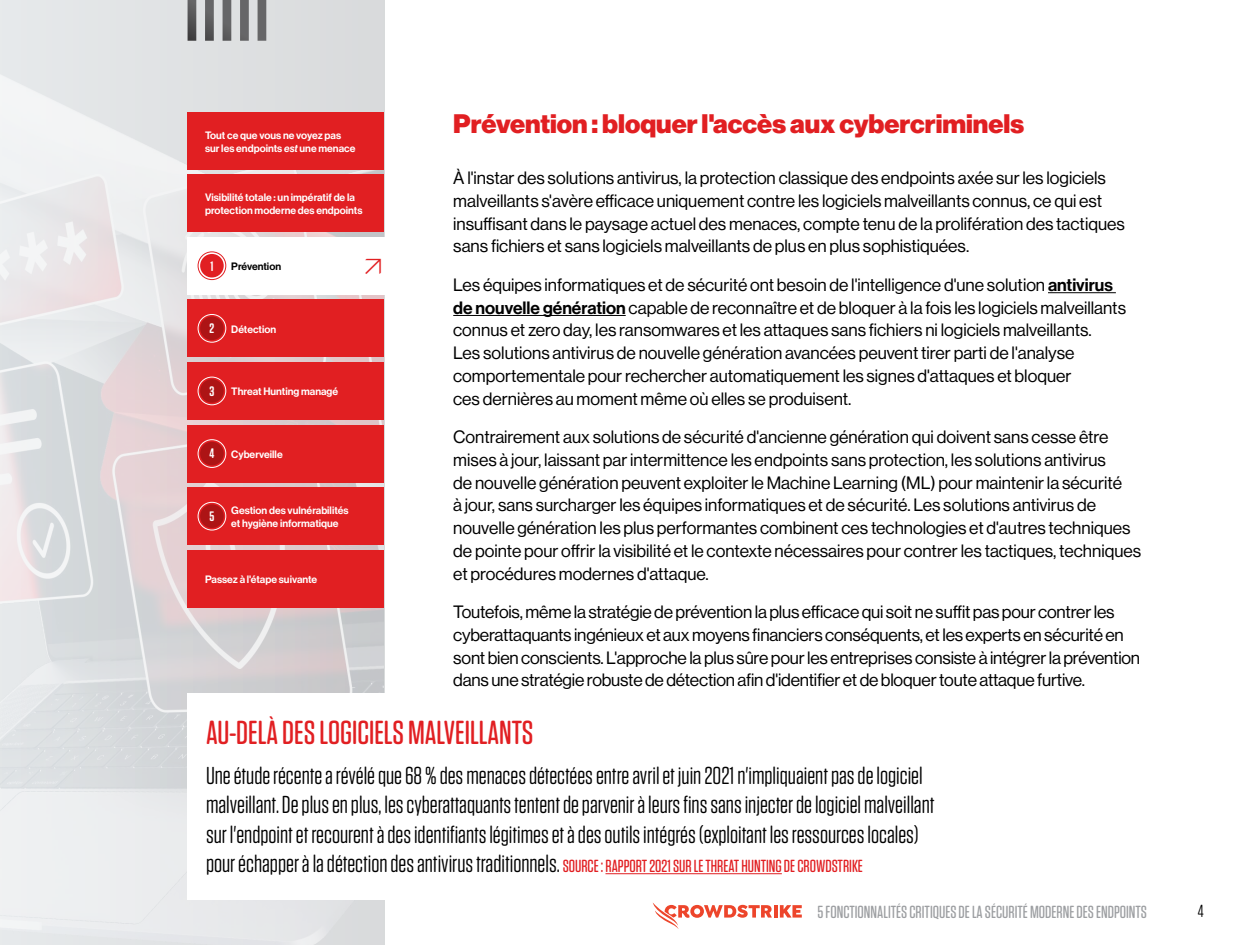
<style>
.page{position:relative;width:1260px;height:945px;background:#fff}
.page>*{position:absolute;margin:0;border:0;box-sizing:border-box;transform-origin:0 0}
.Chapter_Title{font:500 33.25px "Tungsten Rounded";color:#e11f22}
.C3_Heading{font:900 26.25px "Haas Grot Disp 95";color:#e11f22}
.Chapter_Title-2{font:24.5px/29.4px "Tungsten Rounded";color:#000}
.t1{font:300 24.5px "Helvetica Now Display";color:#e11f22}
.C1_-_Basic_Paragraph{font:17.5px/22.8px "Haas Grot Disp 55 Roman";color:#000}
.t2{font:500 17.5px "Tungsten Rounded";color:#9d9fa2}
.t3{font:17.5px "Tungsten Rounded";color:#000}
.t4{font:600 13.65px "Tungsten Rounded";color:#fff}
.t5{font:500 10.5px/12.6px "Haas Grot Disp 65";color:#fff}
.t6{font:500 10.5px "Haas Grot Disp 65";color:#000}
.s1{font-family:"Haas Grot Disp 66";font-style:italic}
.s2{font-family:"Haas Grot Disp 65";font-weight:500}
.s3{font-weight:500;font-size:17.5px;color:#e11f22}
</style>
<div class="page">
<hr style="left:774px;top:905px;width:4px;height:13px;background:#ed452b">
<svg style="left:780px;top:905px;width:22px;height:13px"></svg>
<svg style="left:653px;top:903px;width:119px;height:26px"></svg>
<img style="left:0;top:0;width:384px;height:945px">
<hr style="left:1048px;top:292px;width:68px;height:1px;background:#000">
<hr style="left:453px;top:315px;width:173px;height:1px;background:#000">
<div style="left:188px;top:237px;width:197px;height:57px;background:#fff"></div>
<div style="left:188px;top:550px;width:196px;height:58px;background:#e11f22"></div>
<div style="left:188px;top:112px;width:196px;height:58px;background:#e11f22"></div>
<div style="left:188px;top:174px;width:196px;height:58px;background:#e11f22"></div>
<div style="left:188px;top:693px;width:201px;height:207px;background:#fff"></div>
<hr style="left:605px;top:873px;width:177px;height:1px;background:#e11f22">
<svg style="left:188px;top:0;width:78px;height:41px;background:#98999b"></svg>
<div style="left:200px;top:254px;width:24px;height:24px;background:#e11f22;border-radius:50%"></div>
<div style="left:198px;top:252px;width:28px;height:28px;border:1px solid #e11f22;border-radius:50%"></div>
<div style="left:188px;top:300px;width:196px;height:57px;background:#e11f22"></div>
<div style="left:188px;top:362px;width:196px;height:58px;background:#e11f22"></div>
<div style="left:188px;top:425px;width:196px;height:57px;background:#e11f22"></div>
<div style="left:188px;top:487px;width:196px;height:58px;background:#e11f22"></div>
<div style="left:200px;top:317px;width:24px;height:23px;background:#ad1415;border-radius:50%"></div>
<div style="left:198px;top:314px;width:28px;height:28px;border:1px solid #fff;border-radius:50%"></div>
<div style="left:200px;top:379px;width:24px;height:24px;background:#ad1415;border-radius:50%"></div>
<div style="left:198px;top:377px;width:28px;height:28px;border:1px solid #fff;border-radius:50%"></div>
<div style="left:200px;top:442px;width:24px;height:23px;background:#ad1415;border-radius:50%"></div>
<div style="left:198px;top:440px;width:28px;height:28px;border:1px solid #fff;border-radius:50%"></div>
<div style="left:200px;top:504px;width:24px;height:24px;background:#ad1415;border-radius:50%"></div>
<div style="left:198px;top:502px;width:28px;height:28px;border:1px solid #fff;border-radius:50%"></div>
<p class="t5" style="left:205px;top:129px;width:152px">Tout ce que vous ne voyez pas sur les endpoints <span class="s1">est</span> une menace</p>
<p class="t5" style="left:205px;top:191px;width:159px">Visibilité totale : un impératif de la protection moderne des endpoints</p>
<p class="t4" style="left:211px;top:259px;width:4px">1</p>
<p class="t6" style="left:231px;top:260px;width:51px">Prévention</p>
<p class="t4" style="left:210px;top:322px;width:6px">2</p>
<p class="t5" style="left:231px;top:323px;width:46px">Détection</p>
<p class="t1" style="left:361px;top:250px;width:25px">↗</p>
<p class="t4" style="left:210px;top:384px;width:6px">3</p>
<p class="t5" style="left:231px;top:385px;width:108px">Threat Hunting managé</p>
<p class="t4" style="left:210px;top:447px;width:6px">4</p>
<p class="t5" style="left:231px;top:448px;width:53px">Cyberveille</p>
<p class="t4" style="left:210px;top:509px;width:6px">5</p>
<p class="t5" style="left:231px;top:504px;width:119px">Gestion des vulnérabilités et hygiène informatique</p>
<p class="t5" style="left:205px;top:573px;width:114px">Passez à l'étape suivante</p>
<p class="C3_Heading" style="left:453px;top:109px;width:572px">Prévention : bloquer l'accès aux cybercriminels</p>
<p class="C1_-_Basic_Paragraph" style="left:453px;top:167px;width:673px">À l'instar des solutions antivirus, la protection classique des endpoints axée sur les logiciels malveillants s'avère efficace uniquement contre les logiciels malveillants connus, ce qui est insuffisant dans le paysage actuel des menaces, compte tenu de la prolifération des tactiques sans fichiers et sans logiciels malveillants de plus en plus sophistiquées.</p>
<p class="C1_-_Basic_Paragraph" style="left:453px;top:274px;width:674px">Les équipes informatiques et de sécurité ont besoin de l'intelligence d'une solution <span class="s2">antivirus de nouvelle génération</span> capable de reconnaître et de bloquer à la fois les logiciels malveillants connus et zero day, les ransomwares et les attaques sans fichiers ni logiciels malveillants.<br>Les solutions antivirus de nouvelle génération avancées peuvent tirer parti de l'analyse comportementale pour rechercher automatiquement les signes d'attaques et bloquer<br>ces dernières au moment même où elles se produisent.</p>
<p class="C1_-_Basic_Paragraph" style="left:453px;top:426px;width:689px">Contrairement aux solutions de sécurité d'ancienne génération qui doivent sans cesse être mises à jour, laissant par intermittence les endpoints sans protection, les solutions antivirus<br>de nouvelle génération peuvent exploiter le Machine Learning (ML) pour maintenir la sécurité<br>à jour, sans surcharger les équipes informatiques et de sécurité. Les solutions antivirus de nouvelle génération les plus performantes combinent ces technologies et d'autres techniques de pointe pour offrir la visibilité et le contexte nécessaires pour contrer les tactiques, techniques et procédures modernes d'attaque.</p>
<p class="C1_-_Basic_Paragraph" style="left:453px;top:601px;width:688px">Toutefois, même la stratégie de prévention la plus efficace qui soit ne suffit pas pour contrer les cyberattaquants ingénieux et aux moyens financiers conséquents, et les experts en sécurité en sont bien conscients. L'approche la plus sûre pour les entreprises consiste à intégrer la prévention dans une stratégie robuste de détection afin d'identifier et de bloquer toute attaque furtive.</p>
<p class="Chapter_Title" style="left:206px;top:716px;width:329px">AU-DELÀ DES LOGICIELS MALVEILLANTS</p>
<p class="Chapter_Title-2" style="left:206px;top:761px;width:730px">Une étude récente a révélé que 68 % des menaces détectées entre avril et juin2021 n'impliquaient pas de logiciel malveillant. De plus en plus, les cyberattaquants tentent de parvenir à leurs fins sans injecter de logiciel malveillant sur l'endpoint et recourent à des identifiants légitimes et à des outils intégrés (exploitant les ressources locales) pour échapper à la détection des antivirus traditionnels. <span class="s3">SOURCE: RAPPORT2021 SUR LE THREAT HUNTING DE CROWDSTRIKE</span></p>
<p class="t2" style="left:818px;top:903px;width:331px">5FONCTIONNALITÉS CRITIQUES DE LA SÉCURITÉ MODERNE DES ENDPOINTS</p>
<p class="t3" style="left:1198px;top:902px;width:7px">4</p>
</div>
